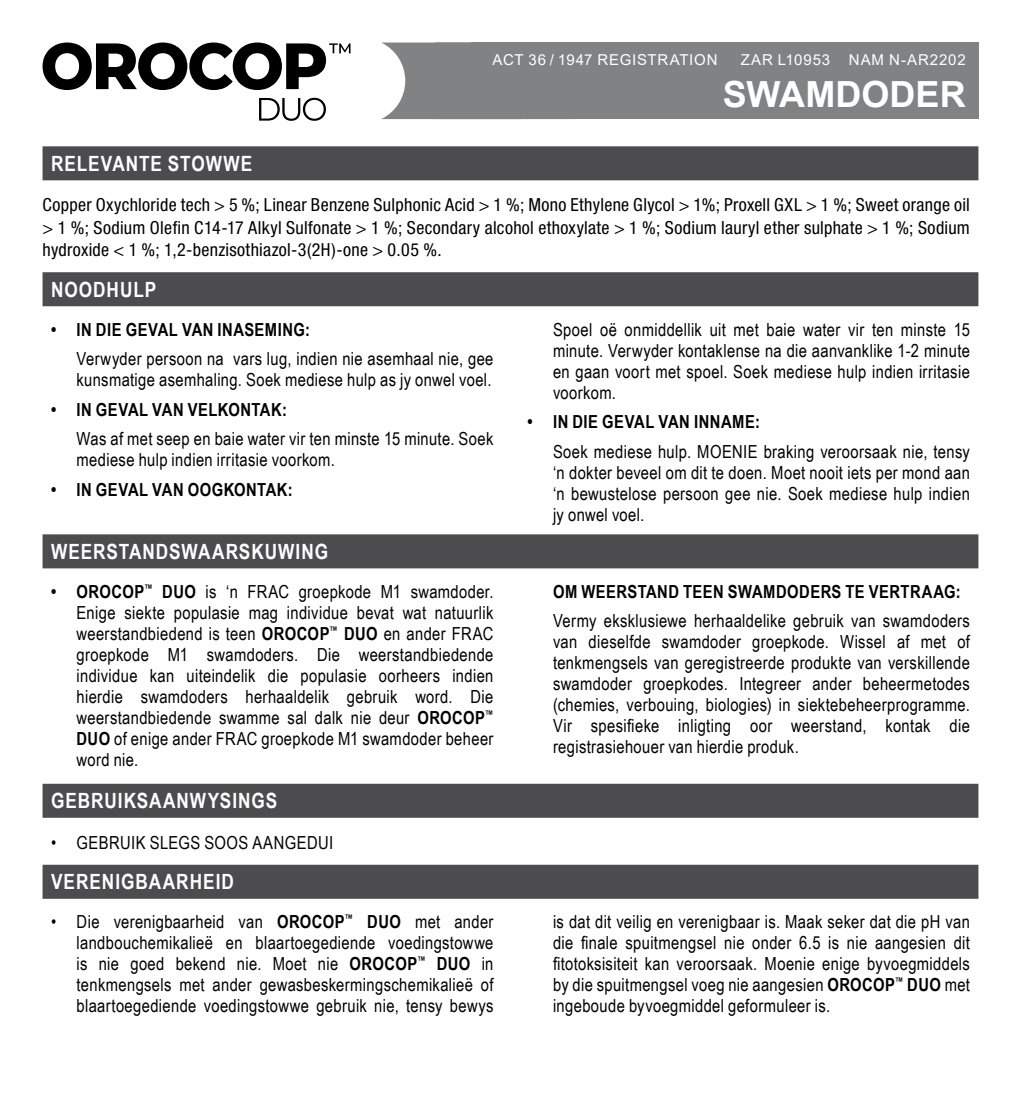
<style>
.page{position:relative;width:1021px;height:1106px;background:#fff}
.page>*{position:absolute;margin:0;border:0;box-sizing:border-box;transform-origin:0 0}
.t1{font:700 36px "Arial";color:#fff}
.t2{font:700 21px "Arial Narrow";letter-spacing:.045em;color:#fff}
.t3{font:18px/21px "Arial Narrow";letter-spacing:.02em;color:#000;text-align:justify}
.t4{font:condensed 18px/22.5px "Helvetica Neue LT Std";letter-spacing:.015em;color:#000;text-align:justify}
.t5{font:700 18px "Arial Narrow";letter-spacing:.025em;color:#000}
.t6{font:15px "Arial";letter-spacing:.05em;color:#fff}
.s1{font-weight:700}
</style>
<div class="page">
<div style="left:43px;top:272px;width:935px;height:34px;background:#4c4c4e"></div>
<div style="left:43px;top:534px;width:935px;height:34px;background:#4c4c4e"></div>
<div style="left:43px;top:864px;width:935px;height:34px;background:#4c4c4e"></div>
<div style="left:43px;top:783px;width:935px;height:34px;background:#4c4c4e"></div>
<svg style="left:381px;top:43px;width:90px;height:76px"></svg>
<div style="left:471px;top:43px;width:507px;height:76px;background:#808284"></div>
<svg style="left:43px;top:43px;width:307px;height:47px"></svg>
<svg style="left:259px;top:98px;width:67px;height:23px"></svg>
<div style="left:43px;top:146px;width:935px;height:34px;background:#4c4c4e"></div>
<p class="t6" style="left:492px;top:51px;width:226px">ACT 36 / 1947 REGISTRATION</p>
<p class="t6" style="left:740px;top:51px;width:226px">ZAR L10953 NAM N-AR2202</p>
<h1 class="t1" style="left:722px;top:81px;width:244px">SWAMDODER</h1>
<p class="t2" style="left:51px;top:156px;width:203px">RELEVANTE STOWWE</p>
<p class="t4" style="left:43px;top:195px;width:928px">Copper Oxychloride tech &gt; 5 %; Linear Benzene Sulphonic Acid &gt; 1 %; Mono Ethylene Glycol &gt; 1%; Proxell GXL &gt; 1 %; Sweet orange oil &gt; 1 %; Sodium Olefin C14-17 Alkyl Sulfonate &gt; 1 %; Secondary alcohol ethoxylate &gt; 1 %; Sodium lauryl ether sulphate &gt; 1 %; Sodium hydroxide &lt; 1 %; 1,2-benzisothiazol-3(2H)-one &gt; 0.05 %.</p>
<p class="t2" style="left:51px;top:281px;width:107px">NOODHULP</p>
<p class="t5" style="left:51px;top:323px;width:260px">• IN DIE GEVAL VAN INASEMING:</p>
<p class="t3" style="left:77px;top:350px;width:418px">Verwyder persoon na vars lug, indien nie asemhaal nie, gee kunsmatige asemhaling. Soek mediese hulp as jy onwel voel.</p>
<p class="t5" style="left:51px;top:403px;width:237px">• IN GEVAL VAN VELKONTAK:</p>
<p class="t3" style="left:77px;top:430px;width:418px">Was af met seep en baie water vir ten minste 15 minute. Soek mediese hulp indien irritasie voorkom.</p>
<p class="t5" style="left:51px;top:483px;width:243px">• IN GEVAL VAN OOGKONTAK:</p>
<p class="t3" style="left:553px;top:320px;width:418px">Spoel oë onmiddellik uit met baie water vir ten minste 15 minute. Verwyder kontaklense na die aanvanklike 1-2 minute en gaan voort met spoel. Soek mediese hulp indien irritasie voorkom.</p>
<p class="t5" style="left:527px;top:415px;width:234px">• IN DIE GEVAL VAN INNAME:</p>
<p class="t3" style="left:553px;top:442px;width:418px">Soek mediese hulp. MOENIE braking veroorsaak nie, tensy ‘n dokter beveel om dit te doen. Moet nooit iets per mond aan ‘n bewustelose persoon gee nie. Soek mediese hulp indien jy onwel voel.</p>
<p class="t2" style="left:51px;top:543px;width:278px">WEERSTANDSWAARSKUWING</p>
<p class="t3" style="left:77px;top:582px;width:418px;text-indent:-26px"><span class="s1">• OROCOP</span><sup>™</sup> <span class="s1">DUO</span> is ‘n FRAC groepkode M1 swamdoder.<br>Enige siekte populasie mag individue bevat wat natuurlik weerstandbiedend is teen <span class="s1">OROCOP</span><sup>™</sup> <span class="s1">DUO</span> en ander FRAC groepkode M1 swamdoders. Die weerstandbiedende individue kan uiteindelik die populasie oorheers indien hierdie swamdoders herhaaldelik gebruik word. Die weerstandbiedende swamme sal dalk nie deur <span class="s1">OROCOP</span><sup>™ </sup><span class="s1">DUO</span> of enige ander FRAC groepkode M1 swamdoder beheer word nie.</p>
<p class="t5" style="left:553px;top:585px;width:409px">OM WEERSTAND TEEN SWAMDODERS TE VERTRAAG:</p>
<p class="t3" style="left:553px;top:612px;width:418px">Vermy eksklusiewe herhaaldelike gebruik van swamdoders van dieselfde swamdoder groepkode. Wissel af met of tenkmengsels van geregistreerde produkte van verskillende swamdoder groepkodes. Integreer ander beheermetodes (chemies, verbouing, biologies) in siektebeheerprogramme.<br>Vir spesifieke inligting oor weerstand, kontak die registrasiehouer van hierdie produk.</p>
<p class="t2" style="left:51px;top:793px;width:228px">GEBRUIKSAANWYSINGS</p>
<p class="t3" style="left:51px;top:833px;width:284px">• GEBRUIK SLEGS SOOS AANGEDUI</p>
<p class="t2" style="left:51px;top:874px;width:184px">VERENIGBAARHEID</p>
<p class="t3" style="left:77px;top:913px;width:418px;text-indent:-26px">• Die verenigbaarheid van <span class="s1">OROCOP</span><sup>™</sup> <span class="s1">DUO</span> met ander landbouchemikalieë en blaartoegediende voedingstowwe is nie goed bekend nie. Moet nie <span class="s1">OROCOP</span><sup>™</sup> <span class="s1">DUO</span> in tenkmengsels met ander gewasbeskermingschemikalieë of blaartoegediende voedingstowwe gebruik nie, tensy bewys</p>
<p class="t3" style="left:553px;top:913px;width:418px">is dat dit veilig en verenigbaar is. Maak seker dat die pH van die finale spuitmengsel nie onder 6.5 is nie aangesien dit fitotoksisiteit kan veroorsaak. Moenie enige byvoegmiddels by die spuitmengsel voeg nie aangesien <span class="s1">OROCOP</span><sup>™</sup> <span class="s1">DUO</span> met ingeboude byvoegmiddel geformuleer is.</p>
</div>
